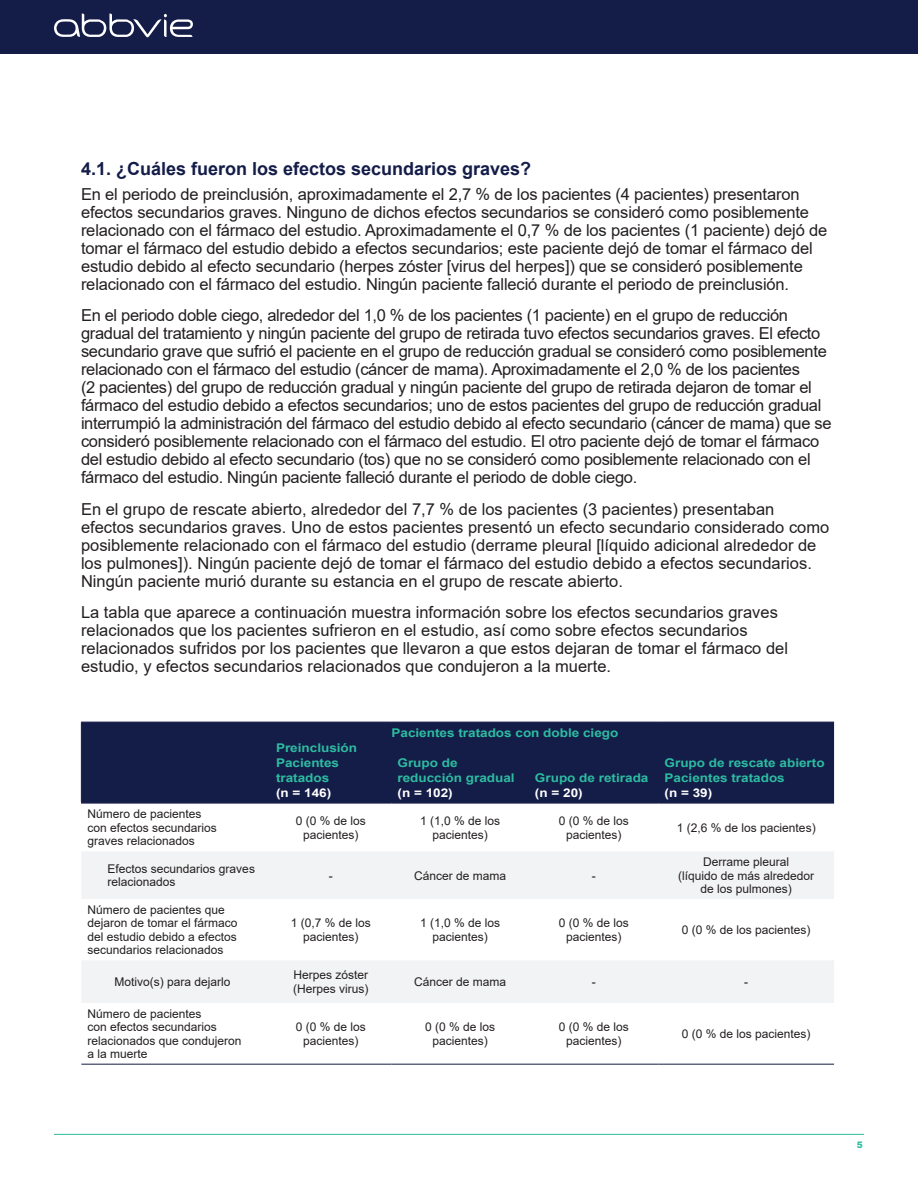
<style>
.page{position:relative;width:918px;height:1188px;background:#fff}
.page>*{position:absolute;margin:0;border:0;box-sizing:border-box;transform-origin:0 0}
.t1{font:700 18px "Arial";color:#141c48}
.t2{font:16.5px/18px "Arial";letter-spacing:-.01em;color:#231f20}
.t3{font:12px/13.5px "Arial";color:#231f20;text-align:center}
.t4{font:700 12px/15px "Arial";color:#2dbca1;scale:1.13 1}
.t5{font:700 12px "Arial";color:#fff;scale:1.13 1}
.t6{font:900 9px "Arial";color:#33bda3}
</style>
<div class="page">
<div style="left:0;top:0;width:918px;height:54px;background:#141c48"></div>
<svg style="left:54px;top:13px;width:139px;height:24px"></svg>
<hr style="left:54px;top:1134px;width:810px;height:1px;background:#2ebca2">
<div style="left:82px;top:723px;width:752px;height:79px;background:#141c48"></div>
<div style="left:82px;top:852px;width:752px;height:47px;background:#f2f3f4"></div>
<div style="left:82px;top:961px;width:752px;height:42px;background:#f2f3f4"></div>
<hr style="left:81px;top:722px;width:1px;height:80px;background:#141c48">
<hr style="left:81px;top:722px;width:189px;height:1px;background:#141c48">
<hr style="left:270px;top:722px;width:122px;height:1px;background:#141c48">
<hr style="left:392px;top:722px;width:137px;height:1px;background:#141c48">
<hr style="left:529px;top:722px;width:130px;height:1px;background:#141c48">
<hr style="left:659px;top:722px;width:175px;height:1px;background:#141c48">
<hr style="left:81px;top:802px;width:189px;height:2px;background:#141c48">
<hr style="left:270px;top:802px;width:122px;height:2px;background:#141c48">
<hr style="left:392px;top:802px;width:137px;height:2px;background:#141c48">
<hr style="left:529px;top:802px;width:130px;height:2px;background:#141c48">
<hr style="left:659px;top:802px;width:175px;height:2px;background:#141c48">
<hr style="left:81px;top:1064px;width:189px;height:1px;background:#121c46">
<hr style="left:270px;top:1064px;width:122px;height:1px;background:#121c46">
<hr style="left:392px;top:1064px;width:137px;height:1px;background:#121c46">
<hr style="left:529px;top:1064px;width:130px;height:1px;background:#121c46">
<hr style="left:659px;top:1064px;width:175px;height:1px;background:#121c46">
<p class="t1" style="left:81px;top:156px;width:452px">4.1. ¿Cuáles fueron los efectos secundarios graves?</p>
<p class="t2" style="left:81px;top:185px;width:748px">En el periodo de preinclusión, aproximadamente el 2,7 % de los pacientes (4 pacientes) presentaron efectos secundarios graves. Ninguno de dichos efectos secundarios se consideró como posiblemente relacionado con el fármaco del estudio. Aproximadamente el 0,7 % de los pacientes (1 paciente) dejó de tomar el fármaco del estudio debido a efectos secundarios; este paciente dejó de tomar el fármaco del estudio debido al efecto secundario (herpes zóster [virus del herpes]) que se consideró posiblemente relacionado con el fármaco del estudio. Ningún paciente falleció durante el periodo de preinclusión.</p>
<p class="t2" style="left:81px;top:306px;width:752px">En el periodo doble ciego, alrededor del 1,0 % de los pacientes (1 paciente) en el grupo de reducción gradual del tratamiento y ningún paciente del grupo de retirada tuvo efectos secundarios graves. El efecto secundario grave que sufrió el paciente en el grupo de reducción gradual se consideró como posiblemente relacionado con el fármaco del estudio (cáncer de mama). Aproximadamente el 2,0 % de los pacientes<br>(2 pacientes) del grupo de reducción gradual y ningún paciente del grupo de retirada dejaron de tomar el fármaco del estudio debido a efectos secundarios; uno de estos pacientes del grupo de reducción gradual interrumpió la administración del fármaco del estudio debido al efecto secundario (cáncer de mama) que se consideró posiblemente relacionado con el fármaco del estudio. El otro paciente dejó de tomar el fármaco del estudio debido al efecto secundario (tos) que no se consideró como posiblemente relacionado con el fármaco del estudio. Ningún paciente falleció durante el periodo de doble ciego.</p>
<p class="t2" style="left:81px;top:500px;width:750px">En el grupo de rescate abierto, alrededor del 7,7 % de los pacientes (3 pacientes) presentaban efectos secundarios graves. Uno de estos pacientes presentó un efecto secundario considerado como posiblemente relacionado con el fármaco del estudio (derrame pleural [líquido adicional alrededor de los pulmones]). Ningún paciente dejó de tomar el fármaco del estudio debido a efectos secundarios.<br>Ningún paciente murió durante su estancia en el grupo de rescate abierto.</p>
<p class="t2" style="left:81px;top:603px;width:709px">La tabla que aparece a continuación muestra información sobre los efectos secundarios graves relacionados que los pacientes sufrieron en el estudio, así como sobre efectos secundarios relacionados sufridos por los pacientes que llevaron a que estos dejaran de tomar el fármaco del estudio, y efectos secundarios relacionados que condujeron a la muerte.</p>
<p class="t4" style="left:276px;top:740px;width:73px">Preinclusión<br>Pacientes tratados</p>
<p class="t5" style="left:276px;top:784px;width:50px">(n = 146)</p>
<p class="t4" style="left:392px;top:726px;width:202px">Pacientes tratados con doble ciego</p>
<p class="t4" style="left:398px;top:755px;width:105px">Grupo de reducción gradual</p>
<p class="t5" style="left:398px;top:784px;width:50px">(n = 102)</p>
<p class="t4" style="left:535px;top:770px;width:102px">Grupo de retirada</p>
<p class="t5" style="left:535px;top:784px;width:44px">(n = 20)</p>
<p class="t4" style="left:665px;top:755px;width:143px">Grupo de rescate abierto<br>Pacientes tratados</p>
<p class="t5" style="left:665px;top:784px;width:44px">(n = 39)</p>
<p class="t3" style="left:87px;top:807px;width:131px;text-align:left">Número de pacientes con efectos secundarios graves relacionados</p>
<p class="t3" style="left:296px;top:814px;width:72px">0 (0 % de los pacientes)</p>
<p class="t3" style="left:420px;top:814px;width:82px">1 (1,0 % de los pacientes)</p>
<p class="t3" style="left:559px;top:814px;width:72px">0 (0 % de los pacientes)</p>
<p class="t3" style="left:677px;top:821px;width:140px">1 (2,6 % de los pacientes)</p>
<p class="t3" style="left:108px;top:862px;width:149px;text-align:left">Efectos secundarios graves relacionados</p>
<p class="t3" style="left:329px;top:869px;width:5px">-</p>
<p class="t3" style="left:414px;top:869px;width:94px">Cáncer de mama</p>
<p class="t3" style="left:592px;top:869px;width:5px">-</p>
<p class="t3" style="left:678px;top:855px;width:138px">Derrame pleural<br>(líquido de más alrededor de los pulmones)</p>
<p class="t3" style="left:87px;top:903px;width:152px;text-align:left">Número de pacientes que dejaron de tomar el fármaco del estudio debido a efectos secundarios relacionados</p>
<p class="t3" style="left:291px;top:916px;width:82px">1 (0,7 % de los pacientes)</p>
<p class="t3" style="left:420px;top:916px;width:82px">1 (1,0 % de los pacientes)</p>
<p class="t3" style="left:559px;top:916px;width:72px">0 (0 % de los pacientes)</p>
<p class="t3" style="left:682px;top:923px;width:130px">0 (0 % de los pacientes)</p>
<p class="t3" style="left:114px;top:975px;width:118px">Motivo(s) para dejarlo</p>
<p class="t3" style="left:293px;top:968px;width:77px;text-align:left">Herpes zóster (Herpes virus)</p>
<p class="t3" style="left:414px;top:975px;width:94px">Cáncer de mama</p>
<p class="t3" style="left:592px;top:975px;width:5px">-</p>
<p class="t3" style="left:744px;top:975px;width:5px">-</p>
<p class="t3" style="left:87px;top:1007px;width:156px;text-align:left">Número de pacientes<br>con efectos secundarios relacionados que condujeron a la muerte</p>
<p class="t3" style="left:296px;top:1020px;width:72px">0 (0 % de los pacientes)</p>
<p class="t3" style="left:425px;top:1020px;width:72px">0 (0 % de los pacientes)</p>
<p class="t3" style="left:559px;top:1020px;width:72px">0 (0 % de los pacientes)</p>
<p class="t3" style="left:682px;top:1027px;width:130px">0 (0 % de los pacientes)</p>
<p class="t6" style="left:857px;top:1139px;width:8px">5</p>
</div>
